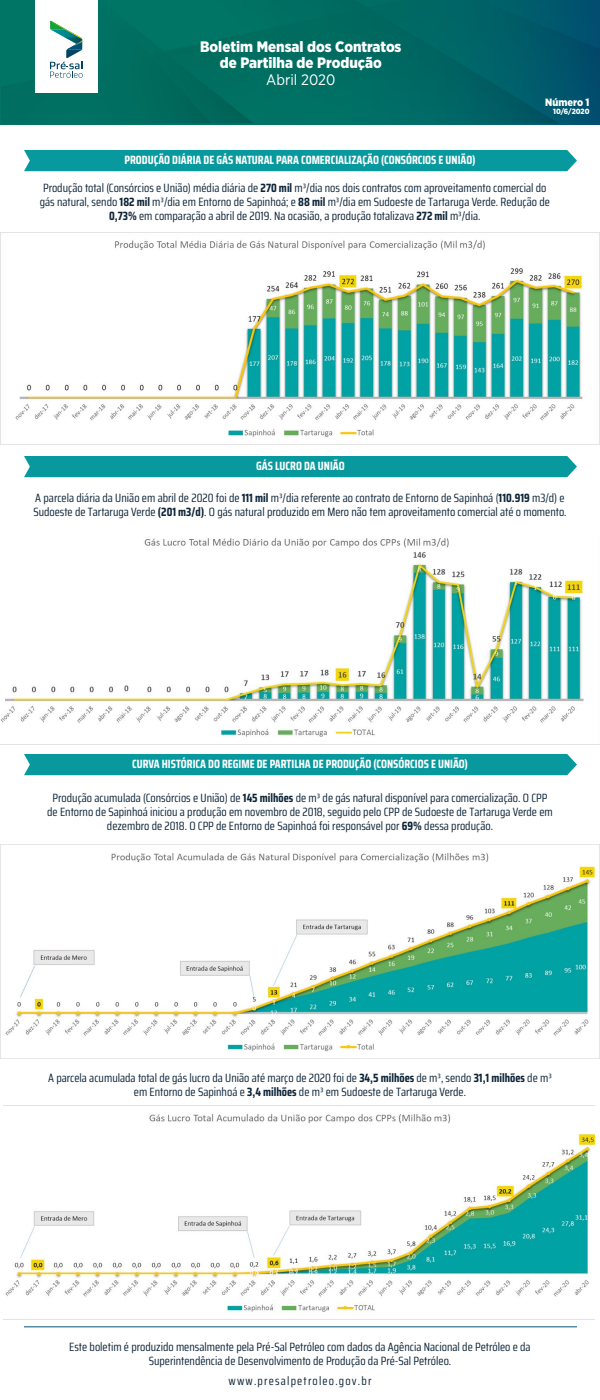
<style>
.page{position:relative;width:600px;height:1400px;background:#fff}
.page>*{position:absolute;margin:0;border:0;box-sizing:border-box;transform-origin:0 0}
.t1{font:900 15.1px "Gotham Narrow";color:#fff}
.t2{font:15.1px "Gotham Narrow";color:#fff}
.texto{font:12px/14px "Saira Condensed";color:#0e2538;text-align:center}
.Titulos{font:700 12px "Saira Condensed";color:#fff}
.texto-2{font:12px "Saira Condensed";letter-spacing:.1em;color:#0e2538}
.t3{font:900 10.6px "Gotham Narrow";color:#fff}
.t4{font:900 7.6px "Gotham Narrow";color:#fff}
.s1{font-weight:700}
</style>
<div class="page">
<div style="left:0;top:0;width:600px;height:125px;background:linear-gradient(to right,#057a62,#005a67)"></div>
<div style="left:35px;top:0;width:63px;height:92px;background:#fff"></div>
<svg style="left:50px;top:21px;width:33px;height:57px"></svg>
<div style="left:24px;top:150px;width:553px;height:21px;background:#07999d"></div>
<div style="left:24px;top:456px;width:553px;height:21px;background:#07999d"></div>
<img style="left:0;top:537px;width:600px;height:208px">
<img style="left:4px;top:1114px;width:591px;height:206px">
<div style="left:24px;top:754px;width:553px;height:21px;background:#07999d"></div>
<img style="left:0;top:232px;width:600px;height:212px">
<img style="left:0;top:844px;width:600px;height:214px">
<hr style="left:24px;top:1326px;width:553px;height:1px;background:#005478">
<p class="t1" style="left:200px;top:37px;width:203px">Boletim Mensal dos Contratos</p>
<p class="t1" style="left:220px;top:53px;width:164px">de Partilha de Produção</p>
<p class="t2" style="left:266px;top:70px;width:71px">Abril 2020</p>
<p class="t3" style="left:545px;top:95px;width:46px">Número 1</p>
<p class="t4" style="left:553px;top:106px;width:38px">10/6/2020</p>
<p class="Titulos" style="left:125px;top:151px;width:352px">PRODUÇÃO DIÁRIA DE GÁS NATURAL PARA COMERCIALIZAÇÃO (CONSÓRCIOS E UNIÃO)</p>
<p class="texto" style="left:40px;top:180px;width:512px">Produção total (Consórcios e União) média diária de <span class="s1">270 mil</span> m³/dia nos dois contratos com aproveitamento comercial do gás natural, sendo <span class="s1">182 mil</span> m³/dia em Entorno de Sapinhoá; e <span class="s1">88 mil</span> m³/dia em Sudoeste de Tartaruga Verde. Redução de<br><span class="s1">0,73%</span> em comparação a abril de 2019. Na ocasião, a produção totalizava <span class="s1">272 mil</span> m³/dia.</p>
<p class="Titulos" style="left:256px;top:457px;width:90px">GÁS LUCRO DA UNIÃO</p>
<p class="texto" style="left:33px;top:490px;width:535px;text-align:left">A parcela diária da União em abril de 2020 foi de <span class="s1">111 mil</span> m³/dia referente ao contrato de Entorno de Sapinhoá (<span class="s1">110.919</span> m3/d) e<br>Sudoeste de Tartaruga Verde <span class="s1">(201 m3/d)</span>. O gás natural produzido em Mero não tem aproveitamento comercial até o momento.</p>
<p class="Titulos" style="left:132px;top:755px;width:337px">CURVA HISTÓRICA DO REGIME DE PARTILHA DE PRODUÇÃO (CONSÓRCIOS E UNIÃO)</p>
<p class="texto" style="left:47px;top:791px;width:507px">Produção acumulada (Consórcios e União) de <span class="s1">145 milhões</span> de m³ de gás natural disponível para comercialização. O CPP de Entorno de Sapinhoá iniciou a produção em novembro de 2018, seguido pelo CPP de Sudoeste de Tartaruga Verde em dezembro de 2018. O CPP de Entorno de Sapinhoá foi responsável por <span class="s1">69%</span> dessa produção.</p>
<p class="texto" style="left:48px;top:1070px;width:505px">A parcela acumulada total de gás lucro da União até março de 2020 foi de <span class="s1">34,5 milhões</span> de m³, sendo <span class="s1">31,1 milhões</span> de m³ em Entorno de Sapinhoá e <span class="s1">3,4 milhões</span> de m³ em Sudoeste de Tartaruga Verde.</p>
<p class="texto" style="left:69px;top:1340px;width:463px">Este boletim é produzido mensalmente pela Pré-Sal Petróleo com dados da Agência Nacional de Petróleo e da<br>Superintendência de Desenvolvimento de Produção da Pré-Sal Petróleo.</p>
<p class="texto-2" style="left:228px;top:1372px;width:145px">www.presalpetroleo.gov.br</p>
</div>
